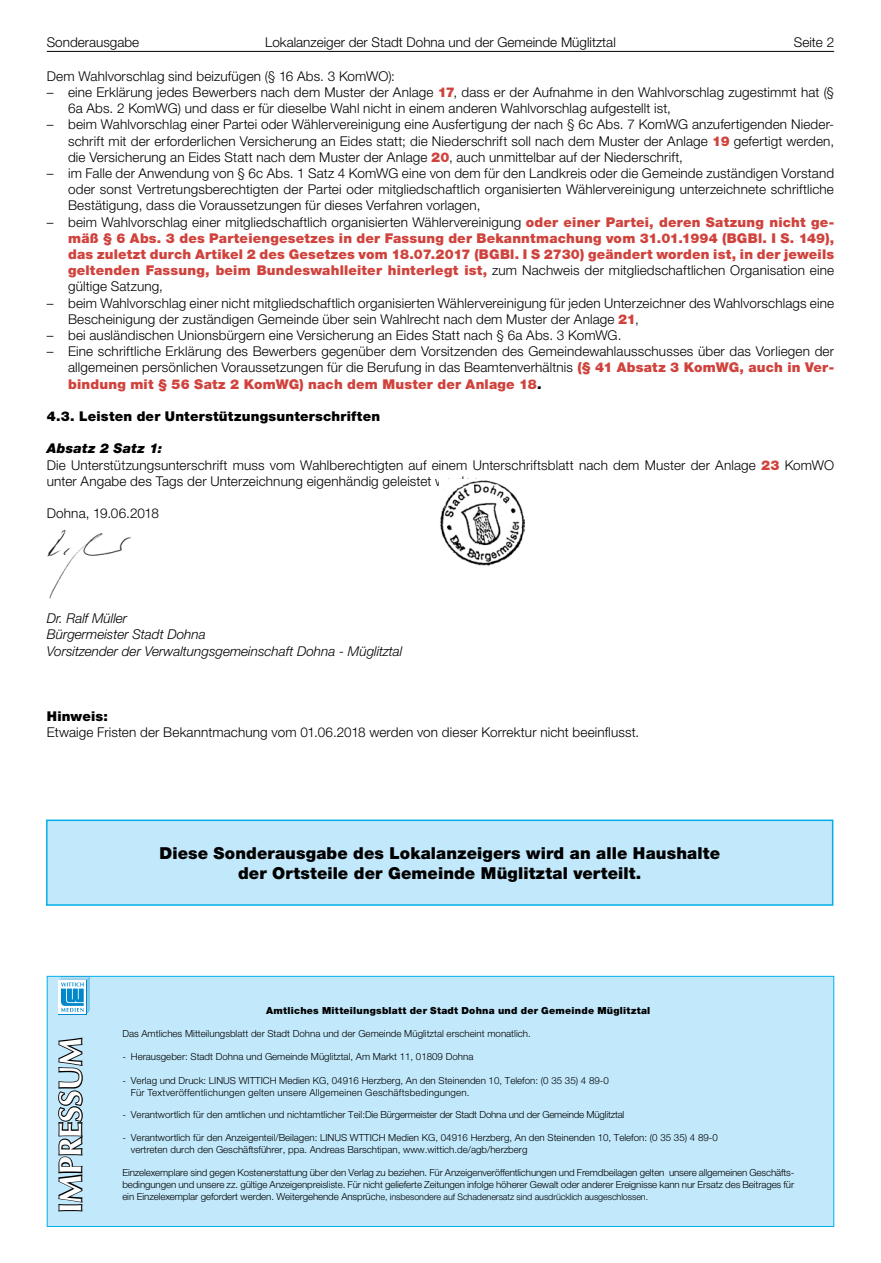
<style>
.page{position:relative;width:881px;height:1263px;background:#fff}
.page>*{position:absolute;margin:0;border:0;box-sizing:border-box;transform-origin:0 0}
.t1{font:700 31.5px "Optima LT";color:#fff}
.t2{font:900 16.5px/19.8px "Helvetica Neue LT";letter-spacing:.005em;color:#000;text-align:center}
.t3{font:300 13.5px/16.2px "Helvetica Neue LT";letter-spacing:.01em;color:#000}
.t4{font:900 13.5px/16.2px "Helvetica Neue LT";letter-spacing:.015em;color:#d0433d;text-align:justify}
.t5{font:italic 300 13.5px/16.2px "Helvetica Neue LT";color:#000}
.t6{font:900 13.5px "Helvetica Neue LT";letter-spacing:.015em;color:#000}
.t7{font:300 9.75px/11.7px "Helvetica Neue LT";color:#000}
.t8{font:300 9.75px "Helvetica Neue LT";letter-spacing:-.02em;color:#000}
.t9{font:900 9.75px "Helvetica Neue LT";letter-spacing:.025em;color:#000}
.t10{font:300 9px "Helvetica Neue LT";letter-spacing:-.01em;color:#000}
.s1{font-weight:900;color:#d0433d}
.s2{font-weight:300;color:#000}
.s3{font-weight:900}
.s4{font-weight:900;font-style:italic}
.s5{font-size:9.75px}
</style>
<div class="page">
<hr style="left:47px;top:51px;width:786px;height:1px;background:#000">
<img style="left:47px;top:529px;width:85px;height:70px">
<img style="left:440px;top:480px;width:84px;height:86px">
<div style="left:47px;top:976px;width:786px;height:251px;background:#c2e9fb;border:1px solid #00afea"></div>
<svg style="left:58px;top:1037px;width:25px;height:175px"></svg>
<div style="left:58px;top:980px;width:29px;height:34px;background:#fff"></div>
<svg style="left:59px;top:977px;width:31px;height:36px"></svg>
<div style="left:47px;top:820px;width:785px;height:85px;background:#c2e9fb"></div>
<div style="left:46px;top:819px;width:787px;height:87px;border:2px solid #00afea"></div>
<p class="t3" style="left:47px;top:34px;width:94px">Sonderausgabe</p>
<p class="t3" style="left:265px;top:34px;width:352px">Lokalanzeiger der Stadt Dohna und der Gemeinde Müglitztal</p>
<p class="t3" style="left:793px;top:34px;width:42px">Seite 2</p>
<p class="t3" style="left:47px;top:68px;width:349px">Dem Wahlvorschlag sind beizufügen (§ 16 Abs. 3 KomWO):</p>
<p class="t3" style="left:68px;top:84px;width:767px;text-indent:-21px">– eine Erklärung jedes Bewerbers nach dem Muster der Anlage <span class="s1">17</span>, dass er der Aufnahme in den Wahlvorschlag zugestimmt hat (§<br>6a Abs. 2 KomWG) und dass er für dieselbe Wahl nicht in einem anderen Wahlvorschlag aufgestellt ist,</p>
<p class="t3" style="left:68px;top:116px;width:767px;text-align:justify;text-indent:-21px">– beim Wahlvorschlag einer Partei oder Wählervereinigung eine Ausfertigung der nach § 6c Abs. 7 KomWG anzufertigenden Nieder&shy;schrift mit der erforderlichen Versicherung an Eides statt; die Niederschrift soll nach dem Muster der Anlage <span class="s1">19</span> gefertigt werden, die Versicherung an Eides Statt nach dem Muster der Anlage <span class="s1">20</span>, auch unmittelbar auf der Niederschrift,</p>
<p class="t3" style="left:68px;top:165px;width:767px;text-align:justify;text-indent:-21px">– im Falle der Anwendung von § 6c Abs. 1 Satz 4 KomWG eine von dem für den Landkreis oder die Gemeinde zuständigen Vorstand oder sonst Vertretungsberechtigten der Partei oder mitgliedschaftlich organisierten Wählervereinigung unterzeichnete schriftliche Bestätigung, dass die Voraussetzungen für dieses Verfahren vorlagen,</p>
<p class="t4" style="left:68px;top:214px;width:767px;text-indent:-21px"><span class="s2">– beim Wahlvorschlag einer mitgliedschaftlich organisierten Wählervereinigung</span> oder einer Partei, deren Satzung nicht ge&shy;mäß § 6 Abs. 3 des Parteiengesetzes in der Fassung der Bekanntmachung vom 31.01.1994 (BGBl. I S. 149), das zuletzt durch Artikel 2 des Gesetzes vom 18.07.2017 (BGBl. I S 2730) geändert worden ist, in der jeweils geltenden Fassung, beim Bundeswahlleiter hinterlegt ist, <span class="s2">zum Nachweis der mitgliedschaftlichen Organisation eine gültige Satzung,</span></p>
<p class="t3" style="left:68px;top:294px;width:767px;text-indent:-21px">– beim Wahlvorschlag einer nicht mitgliedschaftlich organisierten Wählervereinigung für jeden Unterzeichner des Wahlvorschlags eine<br>Bescheinigung der zuständigen Gemeinde über sein Wahlrecht nach dem Muster der Anlage <span class="s1">21</span>,</p>
<p class="t3" style="left:47px;top:327px;width:576px">– bei ausländischen Unionsbürgern eine Versicherung an Eides Statt nach § 6a Abs. 3 KomWG.</p>
<p class="t3" style="left:68px;top:343px;width:767px;text-align:justify;text-indent:-21px">– Eine schriftliche Erklärung des Bewerbers gegenüber dem Vorsitzenden des Gemeindewahlausschusses über das Vorliegen der allgemeinen persönlichen Voraussetzungen für die Berufung in das Beamtenverhältnis <span class="s1">(§ 41 Absatz 3 KomWG, auch in Ver&shy;bindung mit § 56 Satz 2 KomWG) nach dem Muster der Anlage 18</span><span class="s3">.</span></p>
<p class="t6" style="left:47px;top:408px;width:334px">4.3. Leisten der Unterstützungsunterschriften</p>
<p class="t3" style="left:47px;top:440px;width:788px"><span class="s4">Absatz 2 Satz 1:<br></span>Die Unterstützungsunterschrift muss vom Wahlberechtigten auf einem Unterschriftsblatt nach dem Muster der Anlage <span class="s1">23</span> KomWO unter Angabe des Tags der Unterzeichnung eigenhändig geleistet werden.</p>
<p class="t3" style="left:47px;top:505px;width:113px">Dohna, 19.06.2018</p>
<p class="t5" style="left:47px;top:610px;width:357px">Dr. Ralf Müller<br>Bürgermeister Stadt Dohna<br>Vorsitzender der Verwaltungsgemeinschaft Dohna - Müglitztal</p>
<p class="t6" style="left:47px;top:708px;width:63px">Hinweis:</p>
<p class="t3" style="left:47px;top:723px;width:593px">Etwaige Fristen der Bekanntmachung vom 01.06.2018 werden von dieser Korrektur nicht beeinflusst.</p>
<p class="t2" style="left:159px;top:843px;width:562px">Diese Sonderausgabe des Lokalanzeigers wird an alle Haushalte der Ortsteile der Gemeinde Müglitztal verteilt.</p>
<h1 class="t1" style="left:52px;top:1213px;width:177px;rotate:-90deg">IMPRESSUM</h1>
<p class="t9" style="left:266px;top:1004px;width:385px">Amtliches Mitteilungsblatt der Stadt Dohna und der Gemeinde Müglitztal</p>
<p class="t7" style="left:122px;top:1027px;width:410px">Das Amtliches Mitteilungsblatt der Stadt Dohna und der Gemeinde Müglitztal erscheint monatlich.</p>
<p class="t7" style="left:122px;top:1051px;width:352px">- Herausgeber: Stadt Dohna und Gemeinde Müglitztal, Am Markt 11, 01809 Dohna</p>
<p class="t7" style="left:131px;top:1074px;width:479px;text-indent:-9px">- Verlag und Druck: LINUS WITTICH Medien KG, 04916 Herzberg, An den Steinenden 10, Telefon: (0 35 35) 4 89-0<br>Für Textveröffentlichungen gelten unsere Allgemeinen Geschäftsbedingungen.</p>
<p class="t8" style="left:122px;top:1108px;width:503px">- Verantwortlich für den amtlichen und nichtamtlicher Teil:Die Bürgermeister der Stadt Dohna und der Gemeinde Müglitztal</p>
<p class="t7" style="left:131px;top:1131px;width:588px;text-indent:-9px">- Verantwortlich für den Anzeigenteil/Beilagen: LINUS WTTICH Medien KG, 04916 Herzberg, An den Steinenden 10, Telefon: (0 35 35) 4 89-0 vertreten durch den Geschäftsführer, ppa. Andreas Barschtipan, www.wittich.de/agb/herzberg</p>
<p class="t7" style="left:122px;top:1167px;width:673px">Einzelexemplare sind gegen Kostenerstattung über den Verlag zu beziehen. Für Anzeigenveröffentlichungen und Fremdbeilagen gelten unsere allgemeinen Geschäfts&shy;bedingungen und unsere zz. gültige Anzeigenpreisliste. Für nicht gelieferte Zeitungen infolge höherer Gewalt oder anderer Ereignisse kann nur Ersatz des Beitrages für</p>
<p class="t10" style="left:122px;top:1191px;width:527px"><span class="s5">ein Einzelexemplar gefordert werden. Weitergehende Ansprüc</span>he, insbesondere auf Schadenersatz sind ausdrücklich ausgeschlossen.</p>
</div>
